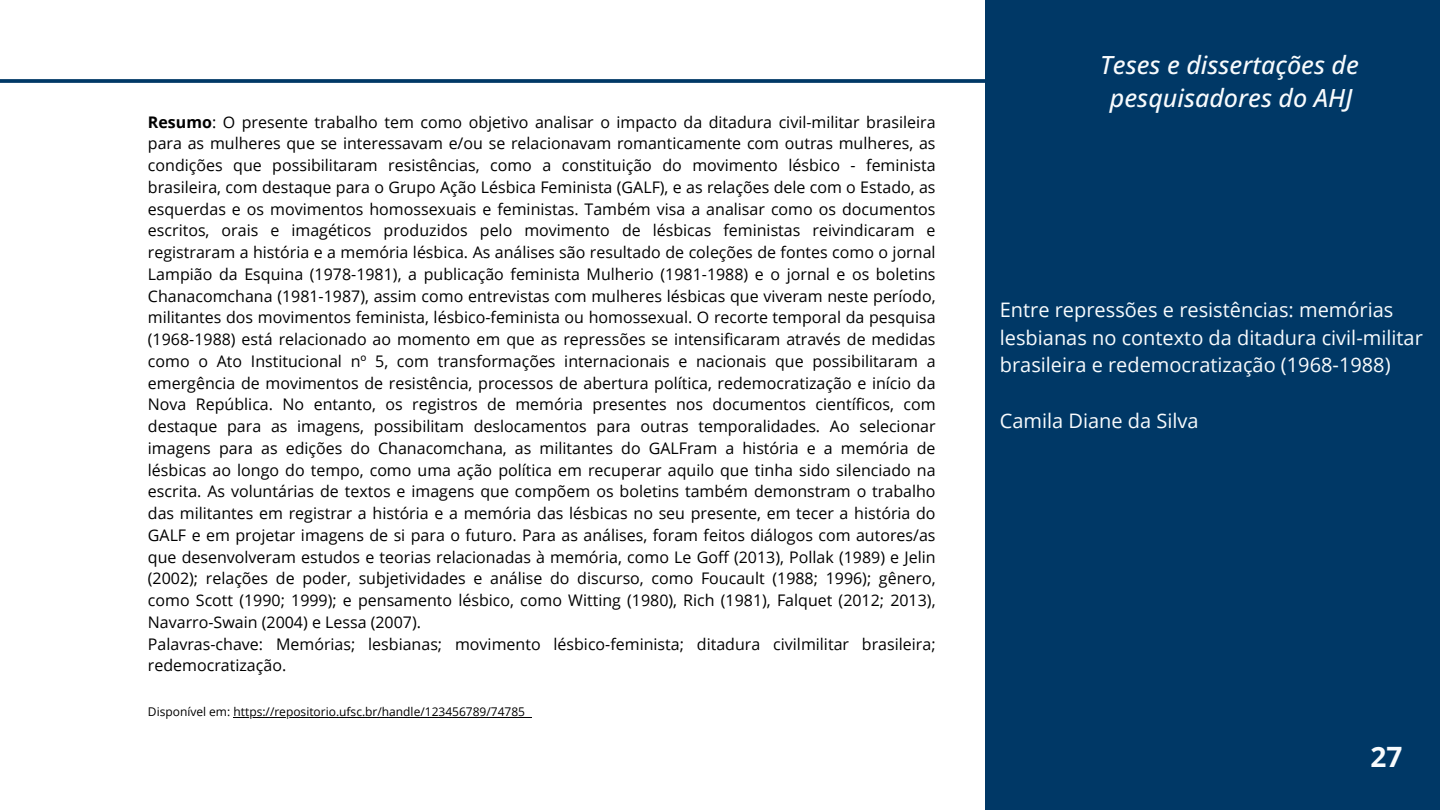
<style>
.page{position:relative;width:1440px;height:810px;background:#fff}
.page>*{position:absolute;margin:0;border:0;box-sizing:border-box;transform-origin:0 0}
.t1{font:700 28px "Open Sans";color:#f8fbfd}
.t2{font:italic 500 25px/33.8px "Open Sans";color:#f8fbfd;text-align:center}
.t3{font:20px/27.8px "Open Sans";color:#f8fbfd}
.t4{font:16px/21.8px "Open Sans";color:#000}
.t5{font:12px "Open Sans";color:#000}
.s1{font-weight:700}
</style>
<div class="page">
<div style="left:985px;top:0;width:455px;height:810px;background:#003866"></div>
<svg style="left:0;top:79px;width:985px;height:4px;background:#0f436f"></svg>
<hr style="left:234px;top:717px;width:291px;height:1px;background:#000">
<p class="t4" style="left:148px;top:111px;width:789px"><span class="s1">Resumo</span>: O presente trabalho tem como objetivo analisar o impacto da ditadura civil-militar brasileira para as mulheres que se interessavam e/ou se relacionavam romanticamente com outras mulheres, as condições que possibilitaram resistências, como a constituição do movimento lésbico - feminista brasileira, com destaque para o Grupo Ação Lésbica Feminista (GALF), e as relações dele com o Estado, as esquerdas e os movimentos homossexuais e feministas. Também visa a analisar como os documentos escritos, orais e imagéticos produzidos pelo movimento de lésbicas feministas reivindicaram e registraram a história e a memória lésbica. As análises são resultado de coleções de fontes como o jornal Lampião da Esquina (1978-1981), a publicação feminista Mulherio (1981-1988) e o jornal e os boletins Chanacomchana (1981-1987), assim como entrevistas com mulheres lésbicas que viveram neste período, militantes dos movimentos feminista, lésbico-feminista ou homossexual. O recorte temporal da pesquisa (1968-1988) está relacionado ao momento em que as repressões se intensificaram através de medidas como o Ato Institucional nº 5, com transformações internacionais e nacionais que possibilitaram a emergência de movimentos de resistência, processos de abertura política, redemocratização e início da Nova República. No entanto, os registros de memória presentes nos documentos científicos, com destaque para as imagens, possibilitam deslocamentos para outras temporalidades. Ao selecionar imagens para as edições do Chanacomchana, as militantes do GALFram a história e a memória de lésbicas ao longo do tempo, como uma ação política em recuperar aquilo que tinha sido silenciado na escrita. As voluntárias de textos e imagens que compõem os boletins também demonstram o trabalho das militantes em registrar a história e a memória das lésbicas no seu presente, em tecer a história do GALF e em projetar imagens de si para o futuro. Para as análises, foram feitos diálogos com autores/as que desenvolveram estudos e teorias relacionadas à memória, como Le Goff (2013), Pollak (1989) e Jelin (2002); relações de poder, subjetividades e análise do discurso, como Foucault (1988; 1996); gênero, como Scott (1990; 1999); e pensamento lésbico, como Witting (1980), Rich (1981), Falquet (2012; 2013), Navarro-Swain (2004) e Lessa (2007).<br>Palavras-chave: Memórias; lesbianas; movimento lésbico-feminista; ditadura civilmilitar brasileira; redemocratização.</p>
<p class="t5" style="left:148px;top:703px;width:379px">Disponível em: https://repositorio.ufsc.br/handle/123456789/74785</p>
<h2 class="t2" style="left:1100px;top:47px;width:260px">Teses e dissertações de pesquisadores do AHJ</h2>
<p class="t3" style="left:1000px;top:295px;width:425px">Entre repressões e resistências: memórias lesbianas no contexto da ditadura civil-militar brasileira e redemocratização (1968-1988)</p>
<p class="t3" style="left:1000px;top:406px;width:200px">Camila Diane da Silva</p>
<h1 class="t1" style="left:1370px;top:737px;width:33px">27</h1>
</div>
